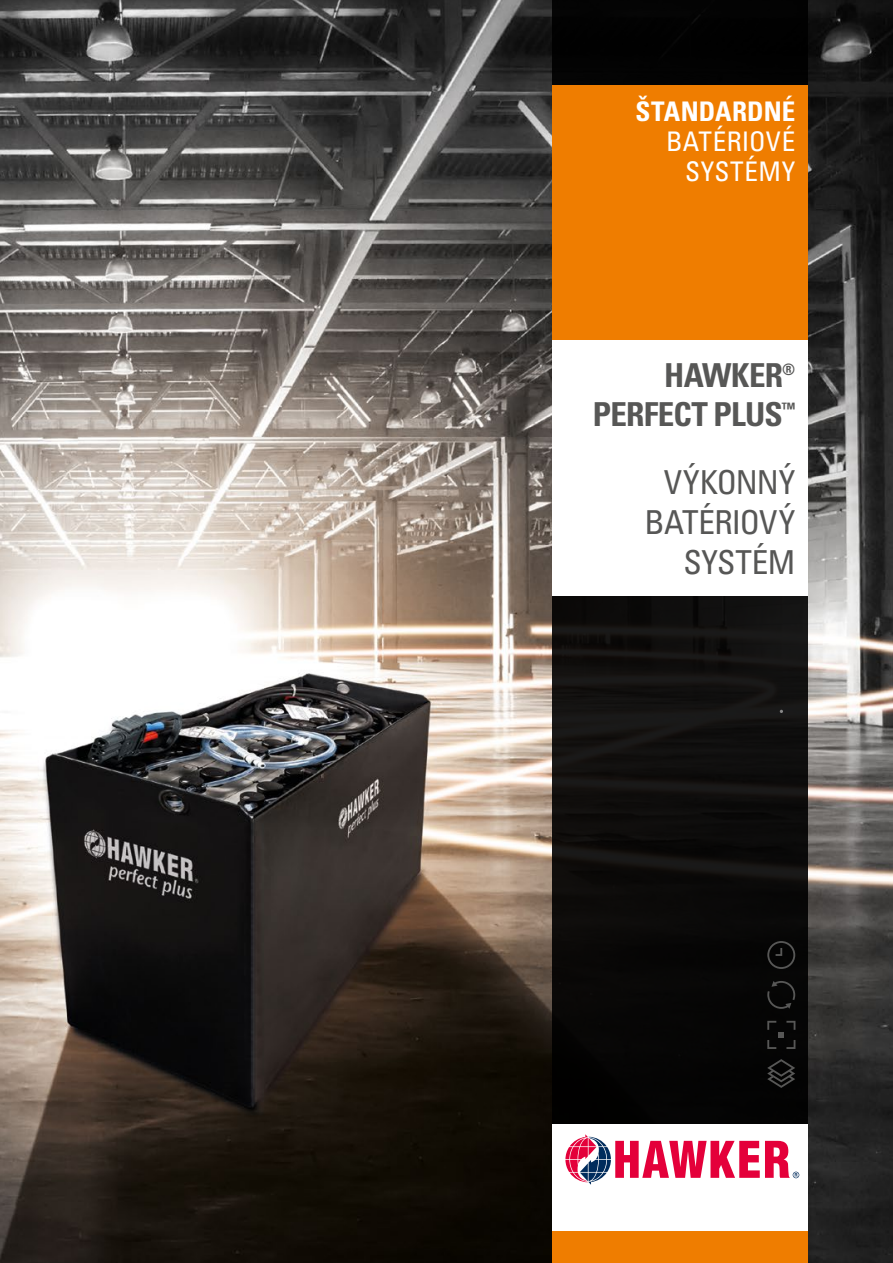
<style>
.page{position:relative;width:893px;height:1263px;background:#fff}
.page>*{position:absolute;margin:0;border:0;box-sizing:border-box;transform-origin:0 0}
.t1{font:condensed 33px/39.6px "Univers";letter-spacing:-.015em;color:#575756;text-align:right}
.t2{font:700 condensed 33px/39.6px "Univers";letter-spacing:-.025em;color:#575756;text-align:right}
.t3{font:condensed 27px/30px "Univers";letter-spacing:.015em;color:#fff;text-align:right}
.t4{font:700 condensed 27px "Univers";letter-spacing:.005em;color:#fff}
</style>
<div class="page">
<img style="left:0;top:0;width:893px;height:1263px">
<svg style="left:553px;top:0;width:255px;height:1122px;fill:#0a0908"></svg>
<div style="left:553px;top:1231px;width:255px;height:32px;background:#ef7d00"></div>
<div style="left:553px;top:1125px;width:255px;height:106px;background:#fff"></div>
<div style="left:553px;top:85px;width:255px;height:255px;background:#ef7d00"></div>
<div style="left:553px;top:340px;width:255px;height:255px;background:#fff"></div>
<div style="left:552px;top:1122px;width:260px;height:75px;background:#fff"></div>
<svg style="left:565px;top:1134px;width:234px;height:51px"></svg>
<svg style="left:767px;top:981px;width:28px;height:28px"></svg>
<svg style="left:767px;top:1059px;width:28px;height:29px"></svg>
<svg style="left:767px;top:941px;width:28px;height:28px"></svg>
<svg style="left:767px;top:1021px;width:28px;height:28px"></svg>
<p class="t4" style="left:635px;top:95px;width:161px">ŠTANDARDNÉ</p>
<p class="t3" style="left:666px;top:126px;width:131px">BATÉRIOVÉ<br>SYSTÉMY</p>
<p class="t2" style="left:593px;top:355px;width:204px">HAWKER<sup>®<br></sup>PERFECT PLUS<sup>™</sup></p>
<p class="t1" style="left:644px;top:462px;width:152px">VÝKONNÝ<br>BATÉRIOVÝ<br>SYSTÉM</p>
</div>
